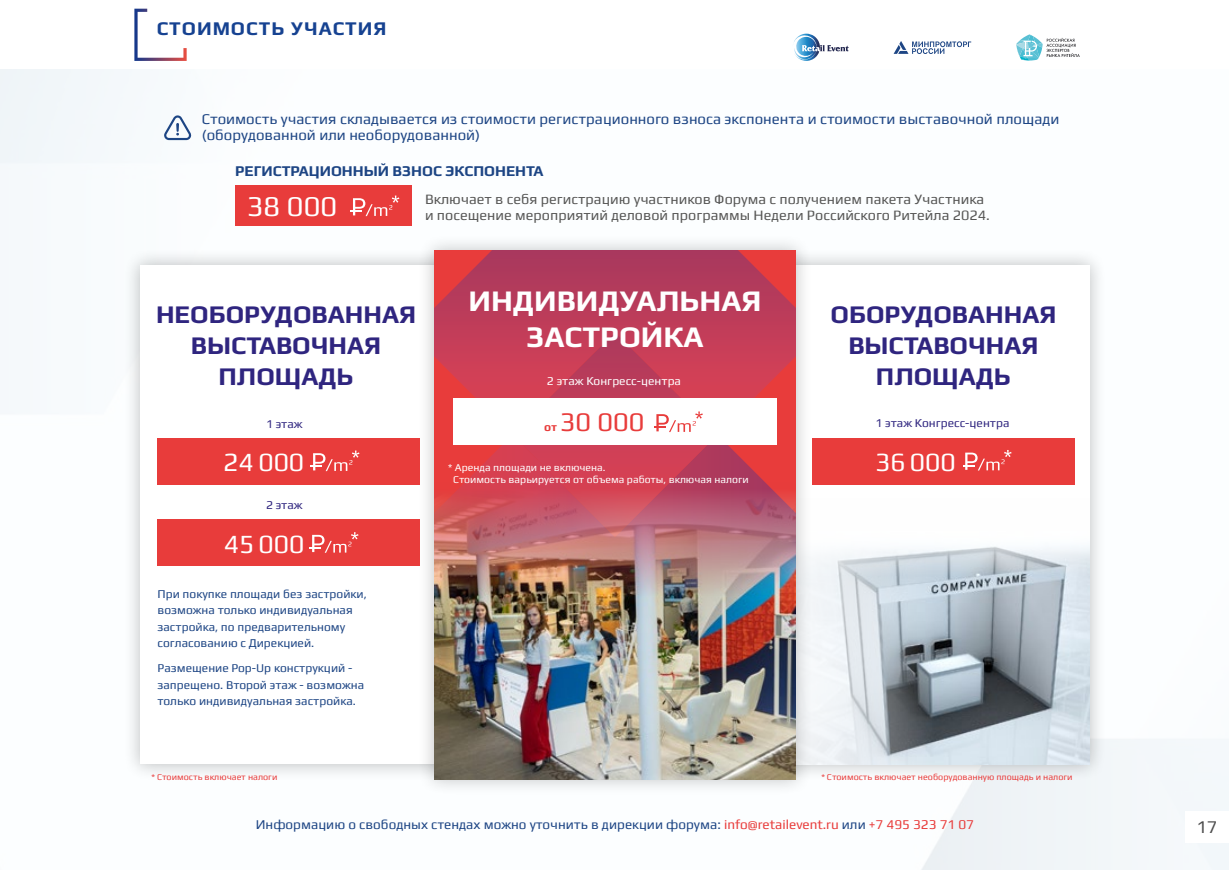
<style>
.page{position:relative;width:1230px;height:870px;background:#fff}
.page>*{position:absolute;margin:0;border:0;box-sizing:border-box;transform-origin:0 0}
.t1{font:700 30px/36px "Play";color:#fff;text-align:center}
.t2{font:28.8px "Play";color:#fff}
.t3{font:27px "Play";color:#e83c3b}
.t4{font:26.4px "Play";color:#fff}
.t5{font:700 25.5px/30.6px "Play";color:#2f257f;text-align:center}
.t6{font:700 19.5px "Play";letter-spacing:.05em;color:#164291}
.t7{font:18px "Play";color:#4d4d4d}
.t8{font:15px/16.5px "Play";color:#1d4584}
.t9{font:700 15px "Play";color:#1d4584}
.t10{font:14.4px "Play";color:#575756}
.t11{font:13.5px "Play";color:#1d4584}
.t12{font:12px/16.5px "Play";color:#1d4584}
.t13{font:12px "Play";color:#2f257f}
.t14{font:12px "Play";color:#fff}
.t15{font:700 12px "Play";color:#e83c3b}
.t16{font:10.5px/12px "Play";color:#fff}
.t17{font:9px "Play";color:#e83c3b}
.s1{color:#e83c3b}
</style>
<div class="page">
<svg style="left:894px;top:41px;width:77px;height:13px"></svg>
<svg style="left:1016px;top:34px;width:64px;height:27px"></svg>
<svg style="left:794px;top:34px;width:26px;height:27px"></svg>
<svg style="left:134px;top:9px;width:53px;height:52px"></svg>
<svg style="left:164px;top:115px;width:27px;height:25px"></svg>
<div style="left:124px;top:248px;width:341px;height:534px;background:#000;opacity:.25"></div>
<div style="left:140px;top:265px;width:307px;height:499px;background:#fff"></div>
<div style="left:763px;top:248px;width:344px;height:534px;background:#000;opacity:.25"></div>
<div style="left:779px;top:265px;width:311px;height:499px;background:#fff"></div>
<img style="left:989px;top:546px;width:101px;height:218px">
<svg style="left:812px;top:547px;width:177px;height:217px"></svg>
<div style="left:418px;top:233px;width:394px;height:563px;background:#000;opacity:.24"></div>
<svg style="left:434px;top:435px;width:362px;height:47px;background:#da3c44"></svg>
<svg style="left:434px;top:250px;width:362px;height:185px;background:#c13b55"></svg>
<img style="left:434px;top:482px;width:362px;height:297px">
<div style="left:453px;top:398px;width:324px;height:47px;background:#fff"></div>
<svg style="left:512px;top:332px;width:206px;height:205px"></svg>
<div style="left:158px;top:438px;width:262px;height:47px;background:#e83c3b"></div>
<svg style="left:311px;top:451px;width:48px;height:20px"></svg>
<div style="left:235px;top:185px;width:177px;height:41px;background:#e83c3b"></div>
<svg style="left:351px;top:196px;width:48px;height:20px"></svg>
<div style="left:158px;top:519px;width:262px;height:47px;background:#e83c3b"></div>
<svg style="left:310px;top:532px;width:48px;height:21px"></svg>
<div style="left:812px;top:438px;width:263px;height:47px;background:#e83c3b"></div>
<svg style="left:963px;top:450px;width:49px;height:21px"></svg>
<h3 class="t6" style="left:157px;top:17px;width:231px">СТОИМОСТЬ УЧАСТИЯ</h3>
<p class="t8" style="left:202px;top:110px;width:859px">Стоимость участия складывается из стоимости регистрационного взноса экспонента и стоимости выставочной площади (оборудованной или необорудованной)</p>
<p class="t9" style="left:235px;top:162px;width:310px">РЕГИСТРАЦИОННЫЙ ВЗНОС ЭКСПОНЕНТА</p>
<p class="t10" style="left:425px;top:190px;width:561px">Включает в себя регистрацию участников Форума с получением пакета Участника</p>
<h2 class="t2" style="left:247px;top:189px;width:92px">38 000</h2>
<p class="t10" style="left:425px;top:207px;width:566px">и посещение мероприятий деловой программы Недели Российского Ритейла 2024.</p>
<h1 class="t1" style="left:469px;top:282px;width:294px">ИНДИВИДУАЛЬНАЯ<br>ЗАСТРОЙКА</h1>
<h3 class="t5" style="left:156px;top:299px;width:262px">НЕОБОРУДОВАННАЯ<br>ВЫСТАВОЧНАЯ<br>ПЛОЩАДЬ</h3>
<h3 class="t5" style="left:830px;top:299px;width:227px">ОБОРУДОВАННАЯ<br>ВЫСТАВОЧНАЯ</h3>
<p class="t14" style="left:547px;top:374px;width:136px">2 этаж Конгресс-центра</p>
<h3 class="t5" style="left:876px;top:360px;width:137px">ПЛОЩАДЬ</h3>
<p class="t15" style="left:544px;top:420px;width:14px">от</p>
<h3 class="t3" style="left:560px;top:406px;width:86px">30 000</h3>
<p class="t16" style="left:453px;top:461px;width:297px;text-indent:-5px">* Аренда площади не включена.<br>Стоимость варьируется от объема работы, включая налоги</p>
<p class="t13" style="left:875px;top:416px;width:136px">1 этаж Конгресс-центра</p>
<h3 class="t4" style="left:875px;top:446px;width:82px">36 000</h3>
<p class="t13" style="left:266px;top:416px;width:38px">1 этаж</p>
<h3 class="t4" style="left:223px;top:446px;width:83px">24 000</h3>
<p class="t13" style="left:266px;top:498px;width:38px">2 этаж</p>
<h3 class="t4" style="left:224px;top:528px;width:82px">45 000</h3>
<p class="t12" style="left:158px;top:585px;width:211px">При покупке площади без застройки, возможна только индивидуальная застрой ка, по предварительному согласованию с Дирекцией.</p>
<p class="t12" style="left:158px;top:659px;width:208px">Размещение Pop-Up конструкций - запрещено. Второй этаж - возможна только индивидуальная застрой ка.</p>
<p class="t17" style="left:151px;top:772px;width:128px">* Стоимость включает налоги</p>
<p class="t17" style="left:821px;top:772px;width:253px">* Стоимость включает необорудованную площадь и налоги</p>
<p class="t11" style="left:256px;top:816px;width:720px">Информацию о свободных стендах можно уточнить в дирекции форума: <span class="s1">info@retailevent.ru</span> или <span class="s1">+7 495 323 71 07</span></p>
<h3 class="t7" style="left:1197px;top:816px;width:22px">17</h3>
</div>
